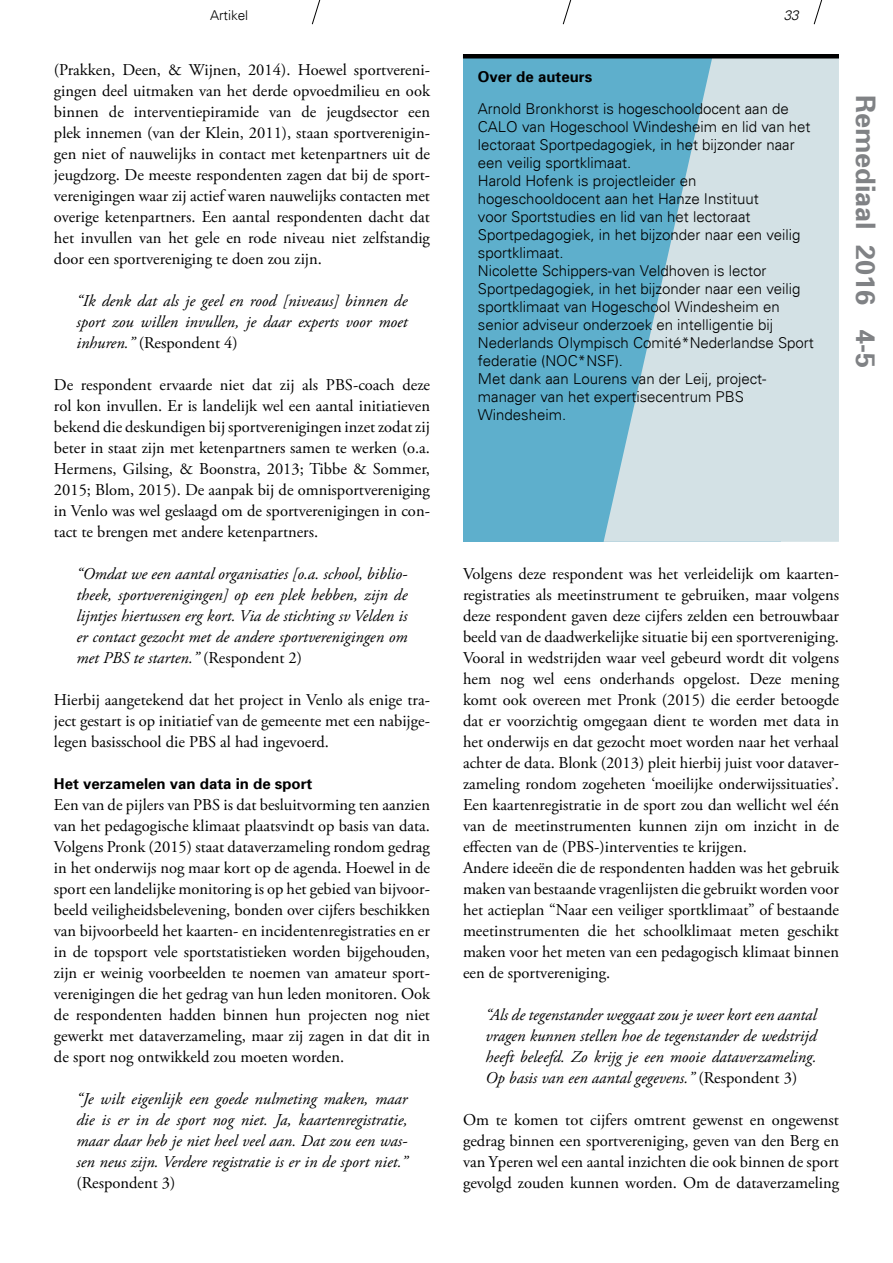
<style>
.page{position:relative;width:893px;height:1263px;background:#fff}
.page>*{position:absolute;margin:0;border:0;box-sizing:border-box;transform-origin:0 0}
.t1{font:700 27px "Univers 65";color:#808285}
.t2{font:16.5px/21px "Adobe Garamond Pro";color:#000;text-align:justify}
.t3{font:italic 16.5px/21px "Adobe Garamond Pro";color:#000;text-align:justify}
.t4{font:300 15px/18px "Univers";color:#000}
.t5{font:700 15px "Univers 65";color:#000}
.t6{font:300 13.5px "Univers";color:#000}
.t7{font:italic 300 13.5px "Univers";color:#000}
.s1{font-style:normal}
</style>
<div class="page">
<svg style="left:311px;top:0;width:10px;height:25px"></svg>
<svg style="left:562px;top:0;width:10px;height:25px"></svg>
<svg style="left:813px;top:0;width:10px;height:25px"></svg>
<div style="left:463px;top:54px;width:318px;height:488px;background:#5eafcc"></div>
<svg style="left:604px;top:59px;width:235px;height:483px;fill:#d3e1e5"></svg>
<div style="left:463px;top:54px;width:376px;height:5px;background:#000"></div>
<p class="t6" style="left:210px;top:7px;width:40px">Artikel</p>
<p class="t7" style="left:784px;top:7px;width:17px">33</p>
<p class="t2" style="left:54px;top:60px;width:378px">(Prakken, Deen, &amp; Wijnen, 2014). Hoewel sportvereni&shy;gingen deel uitmaken van het derde opvoedmilieu en ook binnen de interventiepiramide van de jeugdsector een plek innemen (van der Klein, 2011), staan sportverenigin&shy;gen niet of nauwelijks in contact met ketenpartners uit de jeugdzorg. De meeste respondenten zagen dat bij de sport&shy;verenigingen waar zij actief waren nauwelijks contacten met overige ketenpartners. Een aantal respondenten dacht dat het invullen van het gele en rode niveau niet zelfstandig door een sportvereniging te doen zou zijn.</p>
<p class="t3" style="left:76px;top:291px;width:332px">“Ik denk dat als je geel en rood [niveaus] binnen de sport zou willen invullen, je daar experts voor moet inhuren.” <span class="s1">(Respondent 4)</span></p>
<p class="t2" style="left:54px;top:375px;width:378px">De respondent ervaarde niet dat zij als PBS-coach deze rol kon invullen. Er is landelijk wel een aantal initiatieven bekend die deskundigen bij sportverenigingen inzet zodat zij beter in staat zijn met ketenpartners samen te werken (o.a.<br>Hermens, Gilsing, &amp; Boonstra, 2013; Tibbe &amp; Sommer, 2015; Blom, 2015). De aanpak bij de omnisportvereniging in Venlo was wel geslaagd om de sportverenigingen in con&shy;tact te brengen met andere ketenpartners.</p>
<p class="t3" style="left:76px;top:564px;width:333px">“Omdat we een aantal organisaties [o.a. school, biblio&shy;theek, sportverenigingen] op een plek hebben, zijn de lijntjes hiertussen erg kort. Via de stichting sv Velden is er contact gezocht met de andere sportverenigingen om met PBS te starten.” <span class="s1">(Respondent 2)</span></p>
<p class="t2" style="left:54px;top:690px;width:377px">Hierbij aangetekend dat het project in Venlo als enige tra&shy;ject gestart is op initiatief van de gemeente met een nabijge&shy;legen basisschool die PBS al had ingevoerd.</p>
<p class="t5" style="left:54px;top:774px;width:260px">Het verzamelen van data in de sport</p>
<p class="t2" style="left:54px;top:795px;width:378px">Een van de pijlers van PBS is dat besluitvorming ten aanzien van het pedagogische klimaat plaatsvindt op basis van data.<br>Volgens Pronk (2015) staat dataverzameling rondom gedrag in het onderwijs nog maar kort op de agenda. Hoewel in de sport een landelijke monitoring is op het gebied van bijvoor&shy;beeld veiligheidsbelevening, bonden over cijfers beschikken van bijvoorbeeld het kaarten- en incidentenregistraties en er in de topsport vele sportstatistieken worden bijgehouden, zijn er weinig voorbeelden te noemen van amateur sport&shy;verenigingen die het gedrag van hun leden monitoren. Ook de respondenten hadden binnen hun projecten nog niet gewerkt met dataverzameling, maar zij zagen in dat dit in de sport nog ontwikkeld zou moeten worden.</p>
<p class="t3" style="left:76px;top:1089px;width:333px">“Je wilt eigenlijk een goede nulmeting maken, maar die is er in de sport nog niet. Ja, kaartenregistratie, maar daar heb je niet heel veel aan. Dat zou een was&shy;sen neus zijn. Verdere registratie is er in de sport niet.”</p>
<p class="t2" style="left:76px;top:1173px;width:100px">(Respondent 3)</p>
<p class="t5" style="left:478px;top:67px;width:116px">Over de auteurs</p>
<p class="t4" style="left:478px;top:100px;width:337px">Arnold Bronkhorst is hogeschooldocent aan de CALO van Hogeschool Windesheim en lid van het lectoraat Sportpedagogiek, in het bijzonder naar een veilig sportklimaat.<br>Harold Hofenk is projectleider en hogeschooldocent aan het Hanze Instituut<br>voor Sportstudies en lid van het lectoraat Sportpedagogiek, in het bijzonder naar een veilig sportklimaat.<br>Nicolette Schippers-van Veldhoven is lector Sportpedagogiek, in het bijzonder naar een veilig sportklimaat van Hogeschool Windesheim en senior adviseur onderzoek en intelligentie bij Nederlands Olympisch Comité*Nederlandse Sport federatie (NOC*NSF).<br>Met dank aan Lourens van der Leij, project&shy;manager van het expertisecentrum PBS Windesheim.</p>
<h1 class="t1" style="left:883px;top:95px;width:275px;rotate:90deg">Remediaal 2016 4-5</h1>
<p class="t2" style="left:463px;top:564px;width:378px;text-align:left">Volgens deze respondent was het verleidelijk om kaarten&shy;registraties als meetinstrument te gebruiken, maar volgens deze respondent gaven deze cijfers zelden een betrouwbaar beeld van de daadwerkelijke situatie bij een sportvereniging.<br>Vooral in wedstrijden waar veel gebeurd wordt dit volgens hem nog wel eens onderhands opgelost. Deze mening komt ook overeen met Pronk (2015) die eerder betoogde dat er voorzichtig omgegaan dient te worden met data in het onderwijs en dat gezocht moet worden naar het verhaal achter de data. Blonk (2013) pleit hierbij juist voor dataver&shy;zameling rondom zogeheten ‘moeilijke onderwijssituaties’.<br>Een kaartenregistratie in de sport zou dan wellicht wel één van de meetinstrumenten kunnen zijn om inzicht in de effecten van de (PBS-)interventies te krijgen.<br>Andere ideeën die de respondenten hadden was het gebruik maken van bestaande vragenlijsten die gebruikt worden voor het actieplan “Naar een veiliger sportklimaat” of bestaande meetinstrumenten die het schoolklimaat meten geschikt maken voor het meten van een pedagogisch klimaat binnen een de sportvereniging.</p>
<p class="t3" style="left:485px;top:1005px;width:333px">“Als de tegenstander weggaat zou je weer kort een aantal vragen kunnen stellen hoe de tegenstander de wedstrijd heeft beleefd. Zo krijg je een mooie dataverzameling.<br>Op basis van een aantal gegevens.” <span class="s1">(Respondent 3)</span></p>
<p class="t2" style="left:463px;top:1110px;width:378px">Om te komen tot cijfers omtrent gewenst en ongewenst gedrag binnen een sportvereniging, geven van den Berg en van Yperen wel een aantal inzichten die ook binnen de sport gevolgd zouden kunnen worden. Om de dataverzameling</p>
</div>
